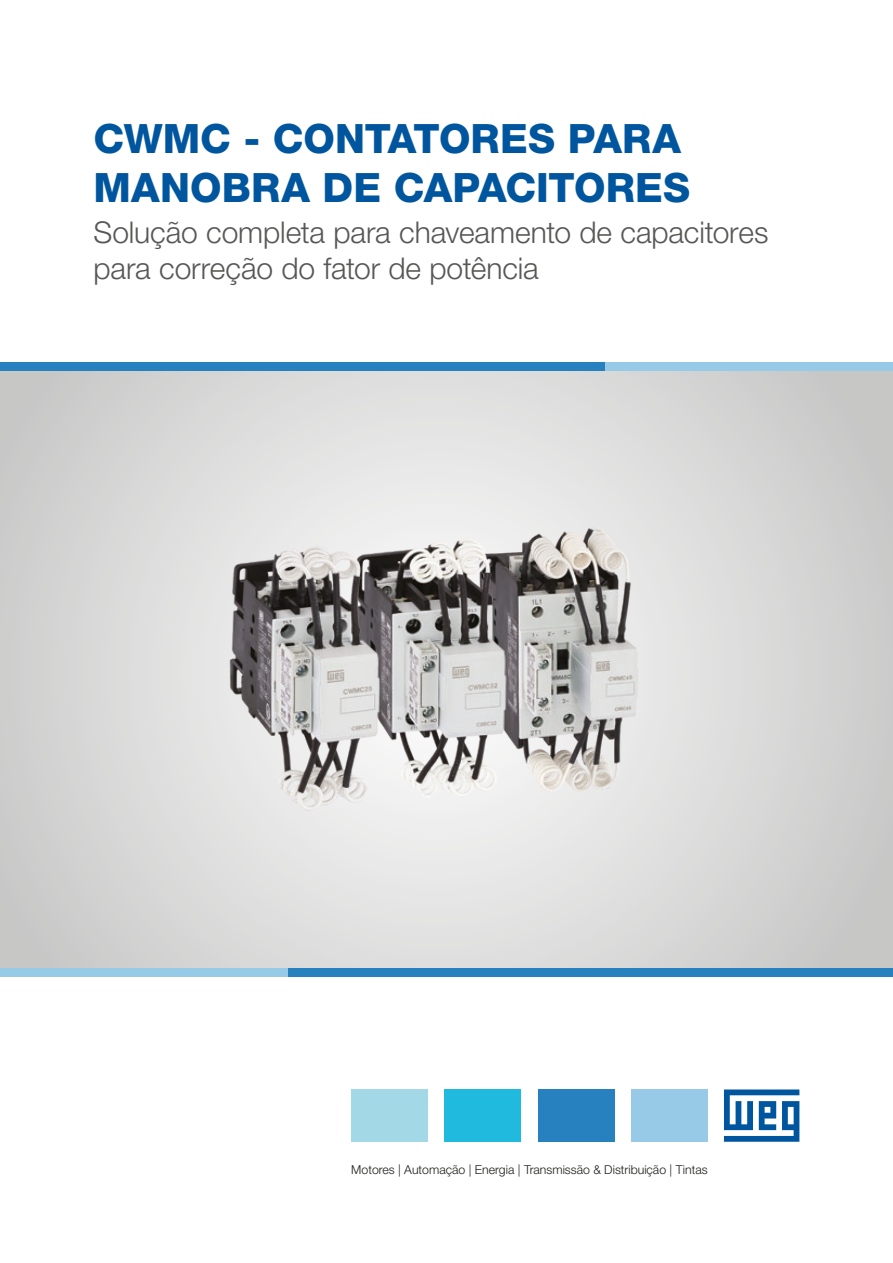
<style>
.page{position:relative;width:893px;height:1263px;background:#fff}
.page>*{position:absolute;margin:0;border:0;box-sizing:border-box;transform-origin:0 0}
.t1{font:800 40.5px/48.6px "Helvetica Neue LT Pro";color:#00569e}
.t2{font:300 30px/36px "Helvetica Neue LT Pro";letter-spacing:-.005em;color:#575756}
.t3{font:300 12.3px "Helvetica Neue LT Pro";color:#1d1d1b}
</style>
<div class="page">
<svg style="left:0;top:371px;width:893px;height:598px;background:#d9d9d9"></svg>
<div style="left:0;top:362px;width:605px;height:9px;background:#2881bf"></div>
<div style="left:605px;top:362px;width:288px;height:9px;background:#96cae6"></div>
<div style="left:288px;top:969px;width:605px;height:8px;background:#2881bf"></div>
<div style="left:0;top:969px;width:288px;height:8px;background:#96cae6"></div>
<svg style="left:724px;top:1089px;width:75px;height:53px"></svg>
<div style="left:351px;top:1090px;width:77px;height:52px;background:#a3d8e7"></div>
<div style="left:445px;top:1090px;width:76px;height:52px;background:#20badf"></div>
<div style="left:538px;top:1090px;width:76px;height:52px;background:#2881bf"></div>
<div style="left:631px;top:1090px;width:77px;height:52px;background:#96cae6"></div>
<img style="left:471px;top:528px;width:181px;height:264px">
<img style="left:353px;top:534px;width:156px;height:265px">
<img style="left:229px;top:544px;width:156px;height:267px">
<h1 class="t1" style="left:94px;top:114px;width:598px">CWMC - CONTATORES PARA<br>MANOBRA DE CAPACITORES</h1>
<p class="t2" style="left:94px;top:214px;width:676px">Solução completa para chaveamento de capacitores para correção do fator de potência</p>
<p class="t3" style="left:351px;top:1162px;width:358px">Motores | Automação | Energia | Transmissão &amp; Distribuição | Tintas</p>
</div>
